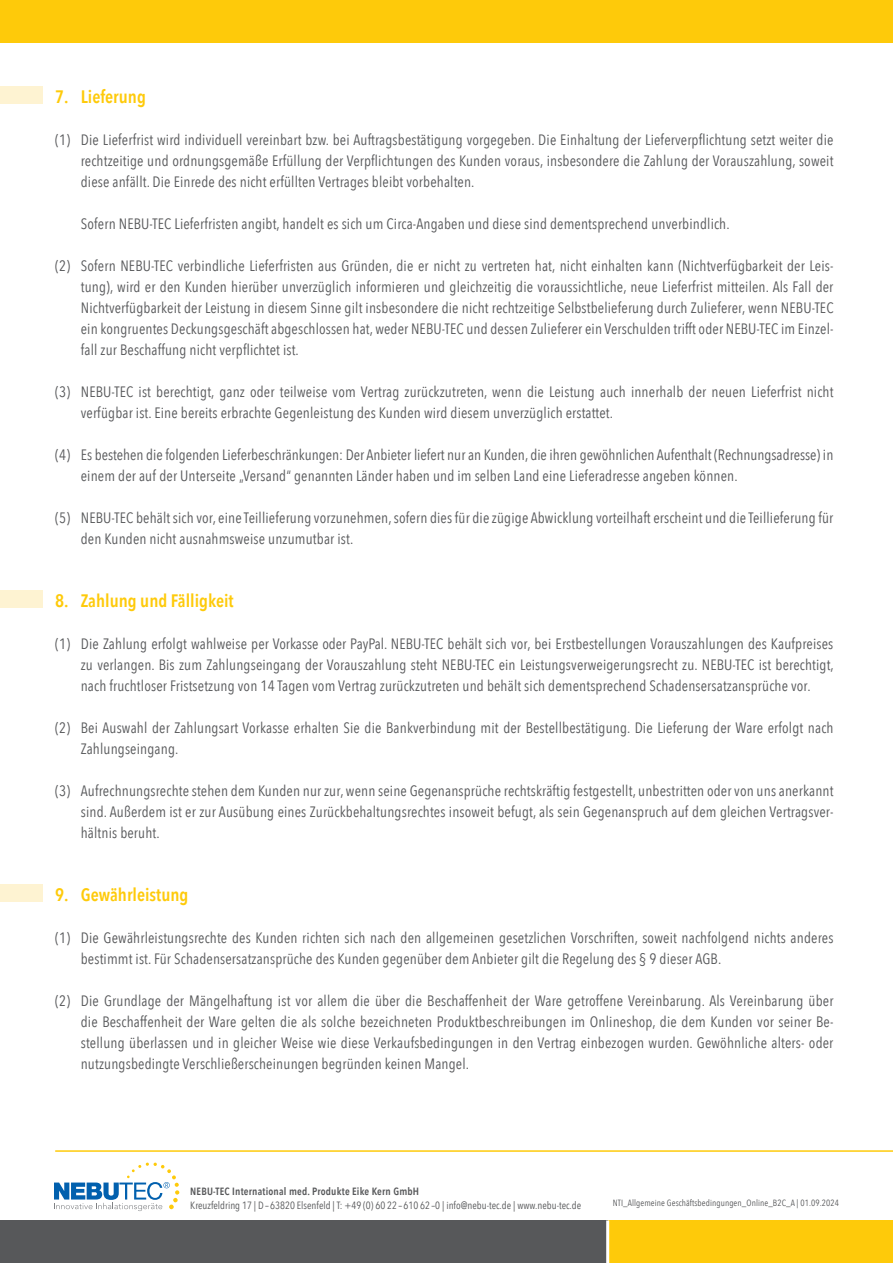
<style>
.page{position:relative;width:893px;height:1263px;background:#fff}
.page>*{position:absolute;margin:0;border:0;box-sizing:border-box;transform-origin:0 0}
.t1{font:600 18px "Avenir Next Condensed";color:#feca0a}
.t2{font:15px/21px "Avenir Next Condensed";letter-spacing:.01em;color:#57585a;text-align:justify}
.t3{font:10.5px "Avenir Next Condensed";color:#57585a}
.t4{font:600 10.5px "Avenir Next Condensed";letter-spacing:.02em;color:#57585a}
.t5{font:9px "Avenir Next Condensed";letter-spacing:.01em;color:#57585a}
</style>
<div class="page">
<div style="left:0;top:0;width:893px;height:43px;background:#feca0a"></div>
<svg style="left:54px;top:1162px;width:125px;height:49px"></svg>
<div style="left:0;top:1220px;width:893px;height:43px;background:#57585a"></div>
<div style="left:608px;top:1220px;width:285px;height:43px;background:#feca0a"></div>
<hr style="left:606px;top:1220px;width:3px;height:43px;background:#fff">
<hr style="left:55px;top:1151px;width:838px;height:1px;background:#feca0a">
<div style="left:0;top:86px;width:43px;height:17px;background:#fef3d2"></div>
<div style="left:0;top:590px;width:43px;height:17px;background:#fef3d2"></div>
<div style="left:0;top:885px;width:43px;height:17px;background:#fef3d2"></div>
<p class="t1" style="left:55px;top:81px;width:92px">7. Lieferung</p>
<p class="t2" style="left:81px;top:129px;width:754px;text-indent:-26px">(1) Die Lieferfrist wird individuell vereinbart bzw. bei Auftragsbestätigung vorgegeben. Die Einhaltung der Lieferverpflichtung setzt weiter die rechtzeitige und ordnungsgemäße Erfüllung der Verpflichtungen des Kunden voraus, insbesondere die Zahlung der Vorauszahlung, soweit diese anfällt. Die Einrede des nicht erfüllten Vertrages bleibt vorbehalten.</p>
<p class="t2" style="left:81px;top:213px;width:650px">Sofern NEBU-TEC Lieferfristen angibt, handelt es sich um Circa-Angaben und diese sind dementsprechend unverbindlich.</p>
<p class="t2" style="left:81px;top:255px;width:754px;text-indent:-26px">(2) Sofern NEBU-TEC verbindliche Lieferfristen aus Gründen, die er nicht zu vertreten hat, nicht einhalten kann (Nichtverfügbarkeit der Leis&shy;tung), wird er den Kunden hierüber unverzüglich informieren und gleichzeitig die voraussichtliche, neue Lieferfrist mitteilen. Als Fall der Nichtverfügbarkeit der Leistung in diesem Sinne gilt insbesondere die nicht rechtzeitige Selbstbelieferung durch Zulieferer, wenn NEBU-TEC ein kongruentes Deckungsgeschäft abgeschlossen hat, weder NEBU-TEC und dessen Zulieferer ein Verschulden trifft oder NEBU-TEC im Einzel&shy;fall zur Beschaffung nicht verpflichtet ist.</p>
<p class="t2" style="left:81px;top:381px;width:754px;text-indent:-26px">(3) NEBU-TEC ist berechtigt, ganz oder teilweise vom Vertrag zurückzutreten, wenn die Leistung auch innerhalb der neuen Lieferfrist nicht verfügbar ist. Eine bereits erbrachte Gegenleistung des Kunden wird diesem unverzüglich erstattet.</p>
<p class="t2" style="left:81px;top:444px;width:754px;text-indent:-26px">(4) Es bestehen die folgenden Lieferbeschränkungen: Der Anbieter liefert nur an Kunden, die ihren gewöhnlichen Aufenthalt (Rechnungsadresse) in einem der auf der Unterseite „Versand“ genannten Länder haben und im selben Land eine Lieferadresse angeben können.</p>
<p class="t2" style="left:81px;top:507px;width:754px;text-indent:-26px">(5) NEBU-TEC behält sich vor, eine Teillieferung vorzunehmen, sofern dies für die zügige Abwicklung vorteilhaft erscheint und die Teillieferung für den Kunden nicht ausnahmsweise unzumutbar ist.</p>
<p class="t1" style="left:55px;top:585px;width:180px">8. Zahlung und Fälligkeit</p>
<p class="t2" style="left:81px;top:633px;width:754px;text-indent:-26px">(1) Die Zahlung erfolgt wahlweise per Vorkasse oder PayPal. NEBU-TEC behält sich vor, bei Erstbestellungen Vorauszahlungen des Kaufpreises zu verlangen. Bis zum Zahlungseingang der Vorauszahlung steht NEBU-TEC ein Leistungsverweigerungsrecht zu. NEBU-TEC ist berechtigt, nach fruchtloser Fristsetzung von 14 Tagen vom Vertrag zurückzutreten und behält sich dementsprechend Schadensersatzansprüche vor.</p>
<p class="t2" style="left:81px;top:717px;width:754px;text-indent:-26px">(2) Bei Auswahl der Zahlungsart Vorkasse erhalten Sie die Bankverbindung mit der Bestellbestätigung. Die Lieferung der Ware erfolgt nach<br>Zahlungseingang.</p>
<p class="t2" style="left:81px;top:780px;width:754px;text-indent:-26px">(3) Aufrechnungsrechte stehen dem Kunden nur zur, wenn seine Gegenansprüche rechtskräftig festgestellt, unbestritten oder von uns anerkannt sind. Außerdem ist er zur Ausübung eines Zurückbehaltungsrechtes insoweit befugt, als sein Gegenanspruch auf dem gleichen Vertragsver&shy;hältnis beruht.</p>
<p class="t1" style="left:55px;top:879px;width:135px">9. Gewährleistung</p>
<p class="t2" style="left:81px;top:927px;width:754px;text-indent:-26px">(1) Die Gewährleistungsrechte des Kunden richten sich nach den allgemeinen gesetzlichen Vorschriften, soweit nachfolgend nichts anderes bestimmt ist. Für Schadensersatzansprüche des Kunden gegenüber dem Anbieter gilt die Regelung des § 9 dieser AGB.</p>
<p class="t2" style="left:81px;top:990px;width:754px;text-indent:-26px">(2) Die Grundlage der Mängelhaftung ist vor allem die über die Beschaffenheit der Ware getroffene Vereinbarung. Als Vereinbarung über die Beschaffenheit der Ware gelten die als solche bezeichneten Produktbeschreibungen im Onlineshop, die dem Kunden vor seiner Be&shy;stellung überlassen und in gleicher Weise wie diese Verkaufsbedingungen in den Vertrag einbezogen wurden. Gewöhnliche alters- oder nutzungsbedingte Verschließerscheinungen begründen keinen Mangel.</p>
<p class="t4" style="left:190px;top:1182px;width:230px">NEBU-TEC International med. Produkte Eike Kern GmbH</p>
<p class="t3" style="left:190px;top:1196px;width:392px">Kreuzfeldring 17 | D– 63820 Elsenfeld | T: +49 (0) 60 22 – 610 62 –0 | info@nebu-tec.de | www.nebu-tec.de</p>
<p class="t5" style="left:613px;top:1195px;width:228px">NTI_Allgemeine Geschäftsbedingungen_Online_B2C_A | 01.09.2024</p>
</div>
